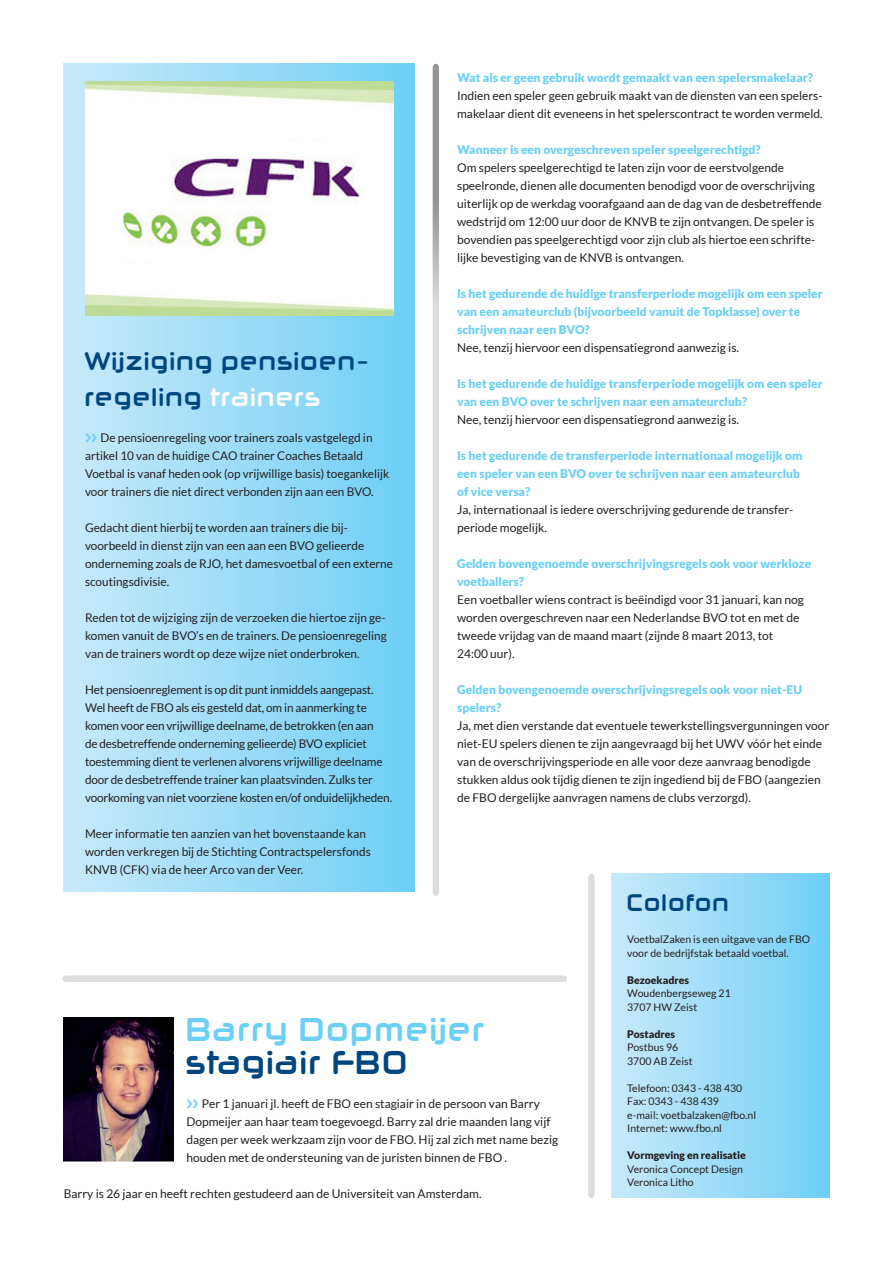
<style>
.page{position:relative;width:893px;height:1263px;background:#fff}
.page>*{position:absolute;margin:0;border:0;box-sizing:border-box;transform-origin:0 0}
.t1{font:700 condensed 33px "Neuropol X";letter-spacing:.01em;color:#6bcff6}
.t2{font:700 condensed 33px "Neuropol X";letter-spacing:.01em;color:#00467e}
.t3{font:700 condensed 25.5px/36px "Neuropol X";letter-spacing:.01em;color:#00467e}
.t4{font:700 condensed 24px "Neuropol X";letter-spacing:.01em;color:#00467e}
.t5{font:12px/18px "Lato";color:#231f20}
.t6{font:900 12px/18px "Lato";color:#6bcff6}
.t7{font:10.5px/13.5px "Lato";color:#231f20}
.t8{font:900 10.5px "Lato";color:#231f20}
.s1{color:#fff}
</style>
<div class="page">
<svg style="left:611px;top:874px;width:218px;height:324px;background:#9bdcf7"></svg>
<svg style="left:433px;top:64px;width:6px;height:832px;background:#cacbce"></svg>
<div style="left:588px;top:874px;width:7px;height:324px;background:#dbdcde;border-radius:3px"></div>
<div style="left:63px;top:975px;width:504px;height:7px;background:#dbdcde;border-radius:3px"></div>
<svg style="left:64px;top:64px;width:351px;height:828px;background:#9cdcf7"></svg>
<img style="left:64px;top:1018px;width:110px;height:144px">
<img style="left:85px;top:82px;width:308px;height:234px">
<svg style="left:85px;top:433px;width:12px;height:9px"></svg>
<h2 class="t3" style="left:85px;top:342px;width:287px">Wijziging pensioen&shy;regeling <span class="s1">trainers</span></h2>
<p class="t5" style="left:85px;top:428px;width:306px;text-indent:16px">De pensioenregeling voor trainers zoals vastgelegd in artikel 10 van de huidige CAO trainer Coaches Betaald Voetbal is vanaf heden ook (op vrijwillige basis) toegankelijk voor trainers die niet direct verbonden zijn aan een BVO.</p>
<p class="t5" style="left:85px;top:518px;width:309px">Gedacht dient hierbij te worden aan trainers die bij&shy;voorbeeld in dienst zijn van een aan een BVO gelieerde onderneming zoals de RJO, het damesvoetbal of een externe scoutingsdivisie.</p>
<p class="t5" style="left:85px;top:608px;width:303px;text-align:justify">Reden tot de wijziging zijn de verzoeken die hiertoe zijn ge&shy;komen vanuit de BVO’s en de trainers. De pensioenregeling van de trainers wordt op deze wijze niet onderbroken.</p>
<p class="t5" style="left:85px;top:680px;width:309px">Het pensioenreglement is op dit punt inmiddels aangepast.<br>Wel heeft de FBO als eis gesteld dat, om in aanmerking te komen voor een vrijwillige deelname, de betrokken (en aan<br>de desbetreffende onderneming gelieerde) BVO expliciet toestemming dient te verlenen alvorens vrijwillige deelname door de desbetreffende trainer kan plaatsvinden. Zulks ter voorkoming van niet voorziene kosten en/of onduidelijkheden.</p>
<p class="t5" style="left:85px;top:824px;width:287px">Meer informatie ten aanzien van het bovenstaande kan worden verkregen bij de Stichting Contractspelersfonds<br>KNVB (CFK) via de heer Arco van der Veer.</p>
<p class="t6" style="left:457px;top:68px;width:357px">Wat als er geen gebruik wordt gemaakt van een spelersmakelaar?</p>
<p class="t5" style="left:457px;top:86px;width:367px">Indien een speler geen gebruik maakt van de diensten van een spelers&shy;makelaar dient dit eveneens in het spelerscontract te worden vermeld.</p>
<p class="t6" style="left:457px;top:140px;width:305px">Wanneer is een overgeschreven speler speelgerechtigd?</p>
<p class="t5" style="left:457px;top:158px;width:366px">Om spelers speelgerechtigd te laten zijn voor de eerstvolgende speelronde, dienen alle documenten benodigd voor de overschrijving uiterlijk op de werkdag voorafgaand aan de dag van de desbetreffende wedstrijd om 12:00 uur door de KNVB te zijn ontvangen. De speler is bovendien pas speelgerechtigd voor zijn club als hiertoe een schrifte&shy;lijke bevestiging van de KNVB is ontvangen.</p>
<p class="t6" style="left:457px;top:284px;width:367px">Is het gedurende de huidige transferperiode mogelijk om een speler van een amateurclub (bijvoorbeeld vanuit de Topklasse) over te schrijven naar een BVO?</p>
<p class="t5" style="left:457px;top:338px;width:283px">Nee, tenzij hiervoor een dispensatiegrond aanwezig is.</p>
<p class="t6" style="left:457px;top:374px;width:367px">Is het gedurende de huidige transferperiode mogelijk om een speler van een BVO over te schrijven naar een amateurclub?</p>
<p class="t5" style="left:457px;top:410px;width:283px">Nee, tenzij hiervoor een dispensatiegrond aanwezig is.</p>
<p class="t6" style="left:457px;top:446px;width:347px">Is het gedurende de transferperiode internationaal mogelijk om een speler van een BVO over te schrijven naar een amateurclub of vice versa?</p>
<p class="t5" style="left:457px;top:500px;width:338px">Ja, internationaal is iedere overschrijving gedurende de transfer&shy;periode mogelijk.</p>
<p class="t6" style="left:457px;top:554px;width:356px">Gelden bovengenoemde overschrijvingsregels ook voor werkloze voetballers?</p>
<p class="t5" style="left:457px;top:590px;width:348px">Een voetballer wiens contract is beëindigd voor 31 januari, kan nog worden overgeschreven naar een Nederlandse BVO tot en met de tweede vrijdag van de maand maart (zijnde 8 maart 2013, tot 24:00 uur).</p>
<p class="t6" style="left:457px;top:680px;width:346px">Gelden bovengenoemde overschrijvingsregels ook voor niet-EU spelers?</p>
<p class="t5" style="left:457px;top:716px;width:374px">Ja, met dien verstande dat eventuele tewerkstellingsvergunningen voor niet-EU spelers dienen te zijn aangevraagd bij het UWV vóór het einde van de overschrijvingsperiode en alle voor deze aanvraag benodigde stukken aldus ook tijdig dienen te zijn ingediend bij de FBO (aangezien de FBO dergelijke aanvragen namens de clubs verzorgd).</p>
<h1 class="t1" style="left:186px;top:1008px;width:301px">Barry Dopmeijer</h1>
<h1 class="t2" style="left:186px;top:1041px;width:224px">stagiair FBO</h1>
<p class="t5" style="left:186px;top:1094px;width:373px;text-indent:16px">Per 1 januari jl. heeft de FBO een stagiair in de persoon van Barry Dopmeijer aan haar team toegevoegd. Barry zal drie maanden lang vijf dagen per week werkzaam zijn voor de FBO. Hij zal zich met name bezig houden met de ondersteuning van de juristen binnen de FBO .</p>
<p class="t5" style="left:64px;top:1184px;width:419px">Barry is 26 jaar en heeft rechten gestudeerd aan de Universiteit van Amsterdam.</p>
<h3 class="t4" style="left:627px;top:887px;width:104px">Colofon</h3>
<p class="t7" style="left:627px;top:932px;width:185px">VoetbalZaken is een uitgave van de FBO voor de bedrijfstak betaald voetbal.</p>
<p class="t8" style="left:627px;top:973px;width:63px">Bezoekadres</p>
<p class="t7" style="left:627px;top:986px;width:105px">Woudenbergseweg 21<br>3707 HW Zeist</p>
<p class="t8" style="left:627px;top:1027px;width:49px">Postadres</p>
<p class="t7" style="left:627px;top:1040px;width:67px">Postbus 96<br>3700 AB Zeist</p>
<p class="t7" style="left:627px;top:1081px;width:130px">Telefoon: 0343 - 438 430<br>Fax: 0343 - 438 439<br>e-mail: voetbalzaken@fbo.nl<br>Internet: www.fbo.nl</p>
<p class="t8" style="left:627px;top:1149px;width:120px">Vormgeving en realisatie</p>
<p class="t7" style="left:627px;top:1162px;width:117px">Veronica Concept Design<br>Veronica Litho</p>
</div>
